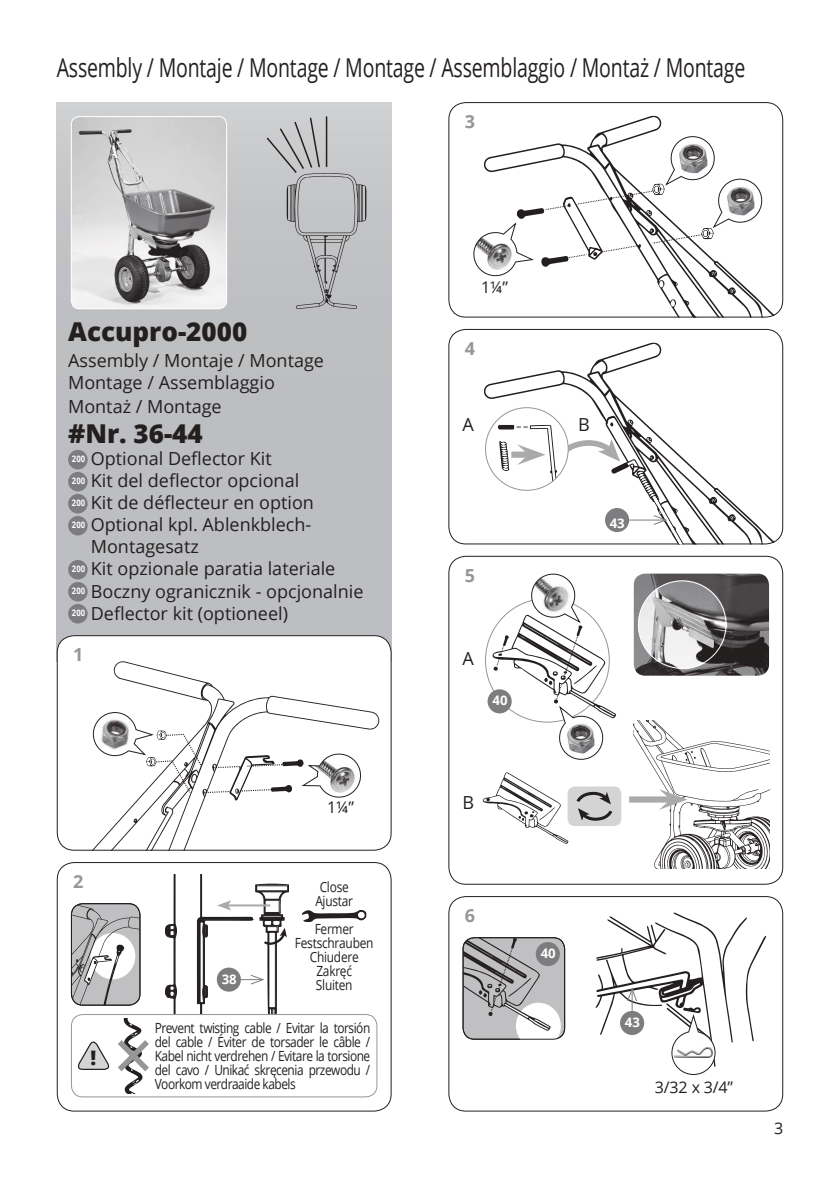
<style>
.page{position:relative;width:840px;height:1191px;background:#fff}
.page>*{position:absolute;margin:0;border:0;box-sizing:border-box;transform-origin:0 0}
.t1{font:26px "Open Sans";letter-spacing:-.01em;color:#241f1f;scale:.75 1}
.t2{font:800 26px "Open Sans";color:#241f1f}
.t3{font:800 20px "Open Sans";color:#241f1f}
.t4{font:18px/22px "Open Sans";color:#241f1f}
.t5{font:700 18px "Open Sans";color:#969698}
.t6{font:16px "Open Sans";color:#241f1f}
.t7{font:14px/14px "Open Sans";letter-spacing:-.02em;color:#241f1f;text-align:center;scale:.85 1}
.t8{font:700 13.2px "Open Sans";color:#fff}
</style>
<div class="page">
<div style="left:57px;top:102px;width:334px;height:559px;background:linear-gradient(to bottom,#c9cacc,#b6b7ba)"></div>
<div style="left:68px;top:450px;width:20px;height:19px;background:#7d7c7e;border-radius:50%"></div>
<div style="left:68px;top:472px;width:20px;height:19px;background:#7d7c7e;border-radius:50%"></div>
<div style="left:68px;top:494px;width:20px;height:19px;background:#7d7c7e;border-radius:50%"></div>
<div style="left:68px;top:516px;width:20px;height:19px;background:#7d7c7e;border-radius:50%"></div>
<div style="left:68px;top:560px;width:20px;height:19px;background:#7d7c7e;border-radius:50%"></div>
<div style="left:68px;top:582px;width:20px;height:19px;background:#7d7c7e;border-radius:50%"></div>
<div style="left:68px;top:604px;width:20px;height:19px;background:#7d7c7e;border-radius:50%"></div>
<img style="left:71px;top:117px;width:155px;height:192px">
<div style="left:71px;top:116px;width:156px;height:193px;border:1px solid #fff;border-radius:8px"></div>
<svg style="left:266px;top:116px;width:100px;height:193px;background:#b7b7ba"></svg>
<div style="left:57px;top:635px;width:334px;height:215px;background:#fff;border-radius:17px"></div>
<svg style="left:73px;top:661px;width:306px;height:189px"></svg>
<svg style="left:125px;top:806px;width:49px;height:44px"></svg>
<svg style="left:92px;top:711px;width:271px;height:89px"></svg>
<svg style="left:483px;top:116px;width:299px;height:201px"></svg>
<svg style="left:473px;top:133px;width:290px;height:145px"></svg>
<div style="left:448px;top:556px;width:334px;height:328px;border:1px solid #241f1f;border-radius:17px"></div>
<img style="left:633px;top:573px;width:135px;height:102px">
<div style="left:448px;top:896px;width:334px;height:215px;border:1px solid #241f1f;border-radius:17px"></div>
<svg style="left:595px;top:912px;width:170px;height:163px"></svg>
<div style="left:619px;top:1011px;width:24px;height:24px;background:#7d7c7e;border-radius:50%"></div>
<div style="left:463px;top:937px;width:101px;height:102px;background:#c0bfc1;border-radius:11px"></div>
<div style="left:515px;top:1002px;width:45px;height:47px;background:#fff;border-radius:50%"></div>
<svg style="left:464px;top:939px;width:86px;height:92px"></svg>
<div style="left:462px;top:937px;width:103px;height:102px;border:1px solid #241f1f;border-radius:11px"></div>
<div style="left:535px;top:942px;width:24px;height:24px;background:#7d7c7e;border-radius:50%"></div>
<div style="left:57px;top:862px;width:334px;height:249px;border:1px solid #241f1f;border-radius:17px"></div>
<svg style="left:71px;top:903px;width:69px;height:102px"></svg>
<div style="left:71px;top:903px;width:69px;height:102px;border:1px solid #241f1f;border-radius:11px"></div>
<svg style="left:302px;top:910px;width:64px;height:12px"></svg>
<div style="left:71px;top:1014px;width:306px;height:83px;border:1px solid #969698;border-radius:11px"></div>
<svg style="left:76px;top:1018px;width:73px;height:76px"></svg>
<svg style="left:165px;top:874px;width:123px;height:142px"></svg>
<svg style="left:483px;top:342px;width:299px;height:202px"></svg>
<div style="left:485px;top:408px;width:83px;height:82px;background:#fff;border-radius:50%"></div>
<svg style="left:497px;top:416px;width:223px;height:128px"></svg>
<svg style="left:491px;top:573px;width:125px;height:187px"></svg>
<div style="left:487px;top:689px;width:24px;height:24px;background:#7d7c7e;border-radius:50%"></div>
<svg style="left:629px;top:796px;width:4px;height:6px"></svg>
<svg style="left:633px;top:721px;width:135px;height:148px"></svg>
<svg style="left:482px;top:772px;width:86px;height:72px"></svg>
<div style="left:567px;top:786px;width:54px;height:40px;background:#d5d4d5;border-radius:7px"></div>
<svg style="left:576px;top:792px;width:36px;height:28px"></svg>
<h1 class="t1" style="left:57px;top:49px;width:919px">Assembly / Montaje / Montage / Montage / Assemblaggio / Montaż / Montage</h1>
<p class="t5" style="left:464px;top:109px;width:12px">3</p>
<h1 class="t2" style="left:68px;top:312px;width:181px">Accupro-2000</h1>
<p class="t4" style="left:68px;top:349px;width:257px">Assembly / Montaje / Montage<br>Montage / Assemblaggio</p>
<p class="t4" style="left:68px;top:395px;width:155px">Montaż / Montage</p>
<h1 class="t2" style="left:68px;top:414px;width:136px">#Nr. 36-44</h1>
<p class="t4" style="left:72px;top:447px;width:201px"><sup>200</sup> Optional Deflector Kit</p>
<p class="t4" style="left:72px;top:469px;width:229px"><sup>200</sup> Kit del deflector opcional</p>
<p class="t4" style="left:72px;top:491px;width:243px"><sup>200</sup> Kit de déflecteur en option</p>
<p class="t4" style="left:72px;top:513px;width:241px"><sup>200</sup> Optional kpl. Ablenkblech-</p>
<p class="t4" style="left:91px;top:535px;width:109px">Montagesatz</p>
<p class="t4" style="left:72px;top:557px;width:265px"><sup>200</sup> Kit opzionale paratia lateriale</p>
<p class="t4" style="left:72px;top:579px;width:293px"><sup>200</sup> Boczny ogranicznik - opcjonalnie</p>
<p class="t4" style="left:72px;top:601px;width:217px"><sup>200</sup> Deflector kit (optioneel)</p>
<p class="t5" style="left:73px;top:642px;width:12px">1</p>
<p class="t6" style="left:327px;top:796px;width:28px">1¼”</p>
<p class="t5" style="left:73px;top:869px;width:12px">2</p>
<p class="t7" style="left:315px;top:879px;width:46px">Close<br>Ajustar</p>
<p class="t7" style="left:295px;top:921px;width:94px">Fermer<br>Festschrauben<br>Chiudere<br>Zakręć<br>Sluiten</p>
<p class="t8" style="left:221px;top:969px;width:17px">38</p>
<p class="t3" style="left:91px;top:1042px;width:7px">!</p>
<p class="t7" style="left:155px;top:1020px;width:255px;text-align:justify">Prevent twisting cable / Evitar la torsión del cable / Éviter de torsader le câble / Kabel nicht verdrehen / Evitare la torsione del cavo / Unikać skręcenia przewodu / Voorkom verdraaide kabels</p>
<p class="t6" style="left:481px;top:276px;width:28px">1¼”</p>
<p class="t5" style="left:464px;top:336px;width:12px">4</p>
<p class="t4" style="left:462px;top:413px;width:13px">A</p>
<p class="t5" style="left:464px;top:562px;width:12px">5</p>
<p class="t4" style="left:462px;top:646px;width:13px">A</p>
<p class="t8" style="left:492px;top:691px;width:17px">40</p>
<p class="t4" style="left:462px;top:791px;width:13px">B</p>
<p class="t4" style="left:577px;top:413px;width:13px">B</p>
<p class="t8" style="left:609px;top:514px;width:17px">43</p>
<p class="t5" style="left:464px;top:903px;width:12px">6</p>
<p class="t8" style="left:540px;top:944px;width:17px">40</p>
<p class="t8" style="left:624px;top:1013px;width:17px">43</p>
<p class="t6" style="left:654px;top:1076px;width:80px">3/32 x 3/4”</p>
<p class="t6" style="left:773px;top:1117px;width:11px">3</p>
</div>
